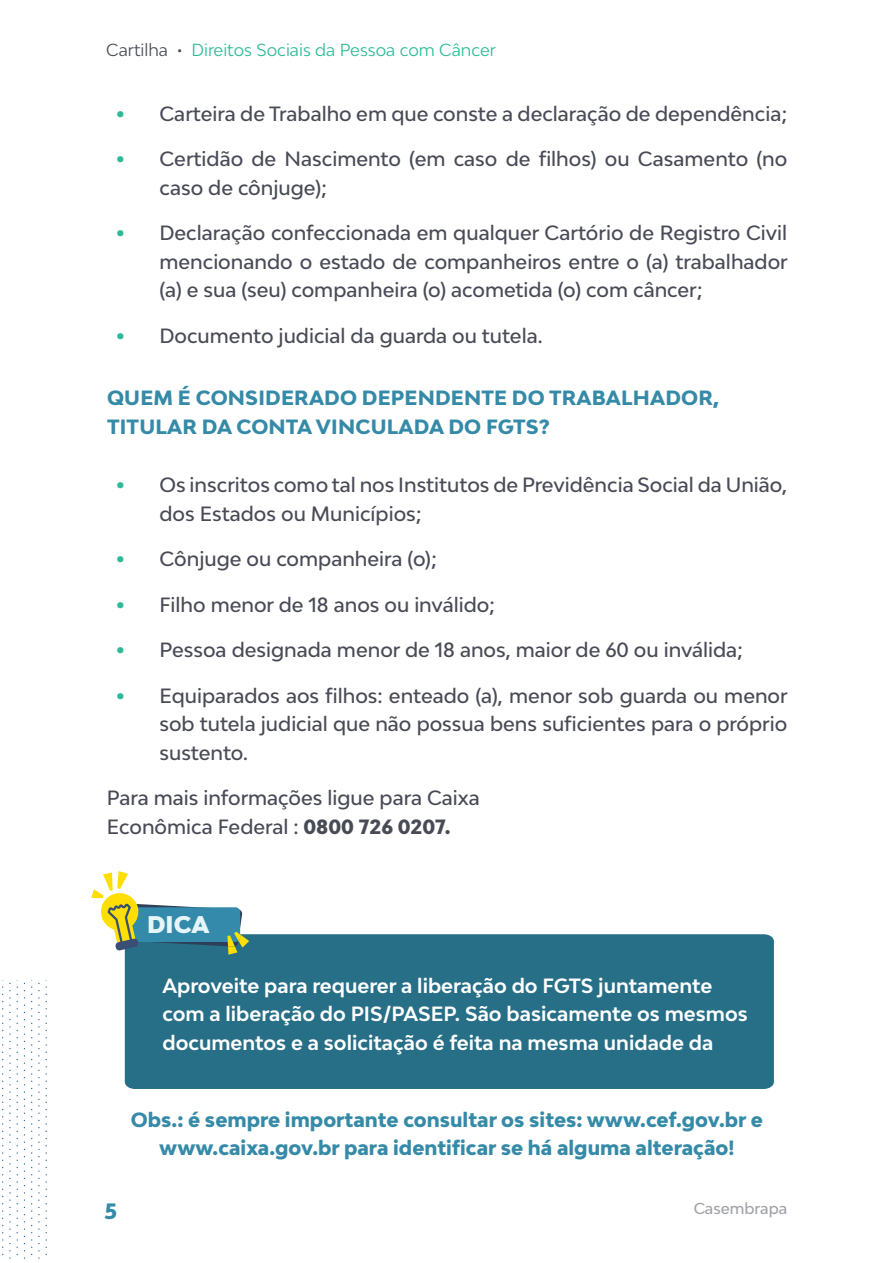
<style>
.page{position:relative;width:893px;height:1263px;background:#fff}
.page>*{position:absolute;margin:0;border:0;box-sizing:border-box;transform-origin:0 0}
.t1{font:900 22.8px "Bw Modelica";color:#e6f5f7}
.t2{font:800 21px "Bw Modelica";color:#358aa8}
.t3{font:500 19.5px/28.5px "Bw Modelica";color:#484b55}
.t4{font:700 19.5px/28.5px "Bw Modelica";color:#fff}
.obs{font:800 19.5px/28.5px "Bw Modelica";color:#358aa8;text-align:center}
.Texto{font:800 19.5px/28.5px "Bw Modelica";letter-spacing:.01em;color:#358aa8}
.t5{font:16.5px "Bw Modelica";color:#2cbb96}
.t6{font:500 15px "Bw Modelica";color:#484b55}
.s1{color:#484b55}
.s2{font-weight:800;font-size:22.5px;color:#2cbb96}
.s3{font-weight:800}
</style>
<div class="page">
<div style="left:125px;top:934px;width:649px;height:155px;background:#276f87"></div>
<svg style="left:91px;top:871px;width:158px;height:84px"></svg>
<p class="t5" style="left:106px;top:39px;width:391px"><span class="s1">Cartilha •</span> Direitos Sociais da Pessoa com Câncer</p>
<p class="t3" style="left:116px;top:99px;width:673px"><span class="s2">•</span> Carteira de Trabalho em que conste a declaração de dependência;</p>
<p class="t3" style="left:159px;top:144px;width:629px;text-indent:-44px"><span class="s2">•</span> Certidão de Nascimento (em caso de filhos) ou Casamento (no caso de cônjuge);</p>
<p class="t3" style="left:159px;top:218px;width:630px;text-align:justify;text-indent:-44px"><span class="s2">•</span> Declaração confeccionada em qualquer Cartório de Registro Civil mencionando o estado de companheiros entre o (a) trabalhador (a) e sua (seu) companheira (o) acometida (o) com câncer;</p>
<p class="t3" style="left:116px;top:321px;width:428px"><span class="s2">•</span> Documento judicial da guarda ou tutela.</p>
<p class="Texto" style="left:107px;top:383px;width:614px">QUEM É CONSIDERADO DEPENDENTE DO TRABALHADOR,<br>TITULAR DA CONTA VINCULADA DO FGTS?</p>
<p class="t3" style="left:159px;top:470px;width:629px;text-indent:-44px"><span class="s2">•</span> Os inscritos como tal nos Institutos de Previdência Social da União, dos Estados ou Municípios;</p>
<p class="t3" style="left:116px;top:544px;width:323px"><span class="s2">•</span> Cônjuge ou companheira (o);</p>
<p class="t3" style="left:116px;top:590px;width:381px"><span class="s2">•</span> Filho menor de 18 anos ou inválido;</p>
<p class="t3" style="left:116px;top:635px;width:629px"><span class="s2">•</span> Pessoa designada menor de 18 anos, maior de 60 ou inválida;</p>
<p class="t3" style="left:159px;top:681px;width:630px;text-align:justify;text-indent:-44px"><span class="s2">•</span> Equiparados aos filhos: enteado (a), menor sob guarda ou menor sob tutela judicial que não possua bens suficientes para o próprio sustento.</p>
<p class="t3" style="left:107px;top:783px;width:374px">Para mais informações ligue para Caixa<br>Econômica Federal : <span class="s3">0800 726 0207.</span></p>
<p class="t1" style="left:147px;top:910px;width:64px">DICA</p>
<p class="t4" style="left:162px;top:971px;width:587px">Aproveite para requerer a liberação do FGTS juntamente com a liberação do PIS/PASEP. São basicamente os mesmos documentos e a solicitação é feita na mesma unidade da</p>
<p class="obs" style="left:131px;top:1105px;width:634px">Obs.: é sempre importante consultar os sites: www.cef.gov.br e www.caixa.gov.br para identificar se há alguma alteração!</p>
<p class="t2" style="left:105px;top:1197px;width:14px">5</p>
<p class="t6" style="left:693px;top:1199px;width:95px">Casembrapa</p>
</div>
